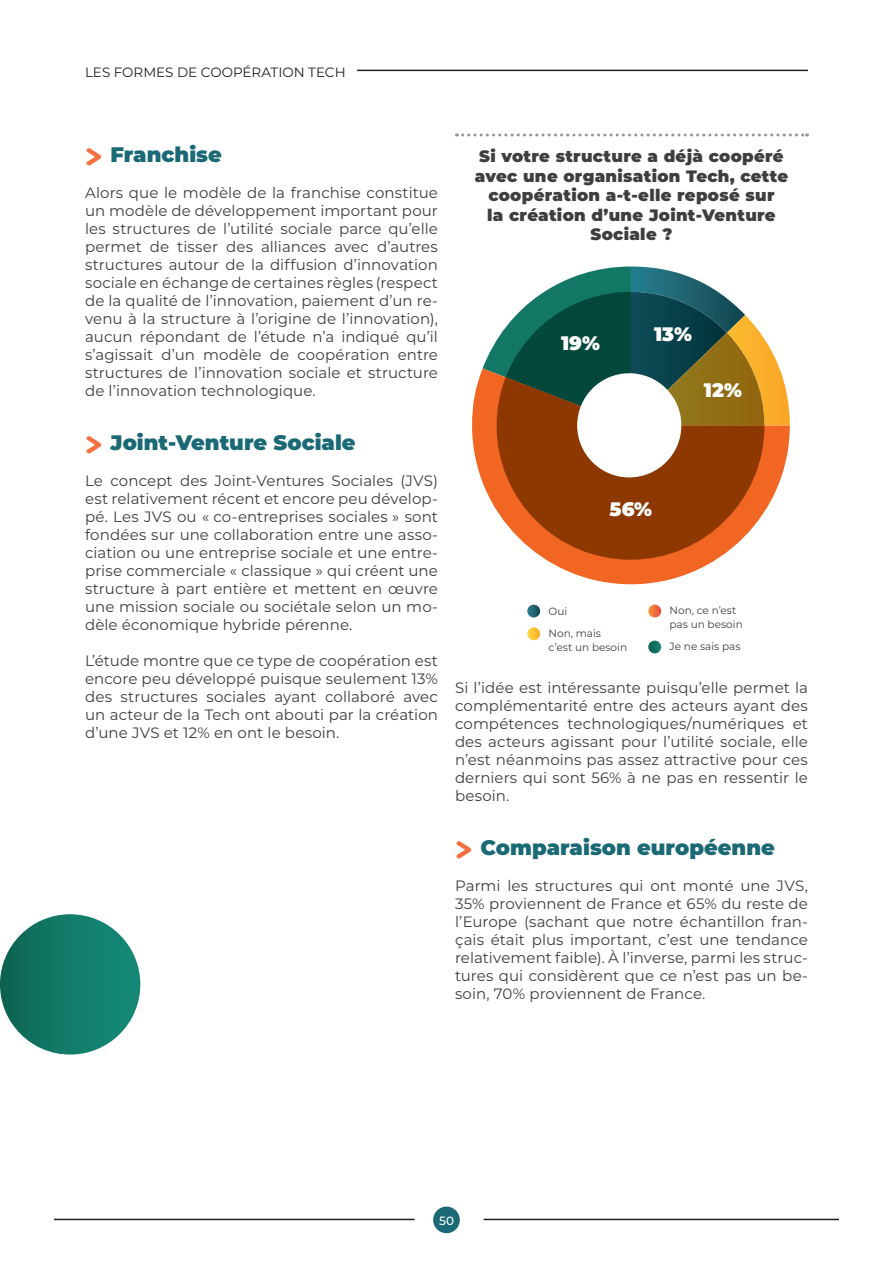
<style>
.page{position:relative;width:893px;height:1263px;background:#fff}
.page>*{position:absolute;margin:0;border:0;box-sizing:border-box;transform-origin:0 0}
.t1{font:900 21px "Montserrat";color:#1a6975}
.t2{font:900 19.5px "Montserrat";color:#fff}
.t3{font:900 16.5px/19.5px "Montserrat";letter-spacing:.02em;color:#3e3e3f;text-align:center}
.t4{font:15px/18px "Montserrat";letter-spacing:.005em;color:#3e3e3f;text-align:justify}
.t5{font:13.5px "Montserrat";color:#231f20}
.t6{font:500 12px "Montserrat";color:#fff}
.t7{font:10.5px/22.5px "Montserrat";color:#3e3e3f}
.s1{font-family:"Dosis";font-weight:700;font-size:39.75px;color:#f3713e}
</style>
<div class="page">
<div style="left:433px;top:1206px;width:27px;height:27px;background:#1a6975;border-radius:50%"></div>
<hr style="left:54px;top:1219px;width:361px;height:1px;background:#231f20">
<hr style="left:484px;top:1219px;width:355px;height:1px;background:#231f20">
<hr style="left:85px;top:70px;width:723px;height:1px;background:#231f20">
<div style="left:74px;top:68px;width:283px;height:9px;background:#fff"></div>
<svg style="left:456px;top:133px;width:351px;height:3px"></svg>
<svg style="left:472px;top:368px;width:318px;height:216px"></svg>
<svg style="left:497px;top:426px;width:267px;height:134px;background:#a54d16"></svg>
<svg style="left:483px;top:266px;width:307px;height:160px"></svg>
<div style="left:577px;top:373px;width:104px;height:104px;background:#fff;border-radius:50%"></div>
<svg style="left:527px;top:605px;width:13px;height:12px"></svg>
<svg style="left:527px;top:627px;width:13px;height:13px"></svg>
<svg style="left:648px;top:605px;width:13px;height:12px"></svg>
<svg style="left:648px;top:640px;width:13px;height:13px"></svg>
<div style="left:0;top:914px;width:140px;height:140px;background:linear-gradient(to right,#0f6755,#158c7a);border-radius:70px"></div>
<p class="t5" style="left:85px;top:63px;width:262px">LES FORMES DE COOPÉRATION TECH</p>
<h1 class="t1" style="left:85px;top:139px;width:138px"><span class="s1">&gt;</span> Franchise</h1>
<p class="t4" style="left:85px;top:183px;width:354px">Alors que le modèle de la franchise constitue un modèle de développement important pour les structures de l’utilité sociale parce qu’elle permet de tisser des alliances avec d’autres structures autour de la diffusion d’innovation sociale en échange de certaines règles (respect de la qualité de l’innovation, paiement d’un re&shy;venu à la structure à l’origine de l’innovation), aucun répondant de l’étude n’a indiqué qu’il s’agissait d’un modèle de coopération entre structures de l’innovation sociale et structure de l’innovation technologique.</p>
<h1 class="t1" style="left:85px;top:427px;width:272px"><span class="s1">&gt;</span> Joint-Venture Sociale</h1>
<p class="t4" style="left:85px;top:471px;width:354px">Le concept des Joint-Ventures Sociales (JVS) est relativement récent et encore peu dévelop&shy;pé. Les JVS ou « co-entreprises sociales » sont fondées sur une collaboration entre une asso&shy;ciation ou une entreprise sociale et une entre&shy;prise commerciale « classique » qui créent une structure à part entière et mettent en œuvre une mission sociale ou sociétale selon un mo&shy;dèle économique hybride pérenne.</p>
<p class="t4" style="left:85px;top:651px;width:354px">L’étude montre que ce type de coopération est encore peu développé puisque seulement 13% des structures sociales ayant collaboré avec un acteur de la Tech ont abouti par la création d’une JVS et 12% en ont le besoin.</p>
<p class="t3" style="left:475px;top:145px;width:315px">Si votre structure a déjà coopéré avec une organisation Tech, cette coopération a-t-elle reposé sur<br>la création d’une Joint-Venture<br>Sociale ?</p>
<h2 class="t2" style="left:561px;top:328px;width:40px">19%</h2>
<h2 class="t2" style="left:654px;top:319px;width:39px">13%</h2>
<h2 class="t2" style="left:704px;top:376px;width:40px">12%</h2>
<h2 class="t2" style="left:610px;top:494px;width:44px">56%</h2>
<p class="t7" style="left:549px;top:599px;width:54px">Oui<br>Non, mais</p>
<p class="t7" style="left:549px;top:635px;width:80px">c’est un besoin</p>
<p class="t7" style="left:670px;top:603px;width:75px;line-height:13.5px">Non, ce n’est pas un besoin</p>
<p class="t7" style="left:670px;top:635px;width:73px">Je ne sais pas</p>
<p class="t4" style="left:455px;top:678px;width:354px">Si l’idée est intéressante puisqu’elle permet la complémentarité entre des acteurs ayant des compétences technologiques/numériques et des acteurs agissant pour l’utilité sociale, elle n’est néanmoins pas assez attractive pour ces derniers qui sont 56% à ne pas en ressentir le besoin.</p>
<h1 class="t1" style="left:455px;top:832px;width:321px"><span class="s1">&gt;</span> Comparaison européenne</h1>
<p class="t4" style="left:455px;top:876px;width:354px">Parmi les structures qui ont monté une JVS, 35% proviennent de France et 65% du reste de l’Europe (sachant que notre échantillon fran&shy;çais était plus important, c’est une tendance relativement faible). À l’inverse, parmi les struc&shy;tures qui considèrent que ce n’est pas un be&shy;soin, 70% proviennent de France.</p>
<p class="t6" style="left:439px;top:1212px;width:16px">50</p>
</div>
